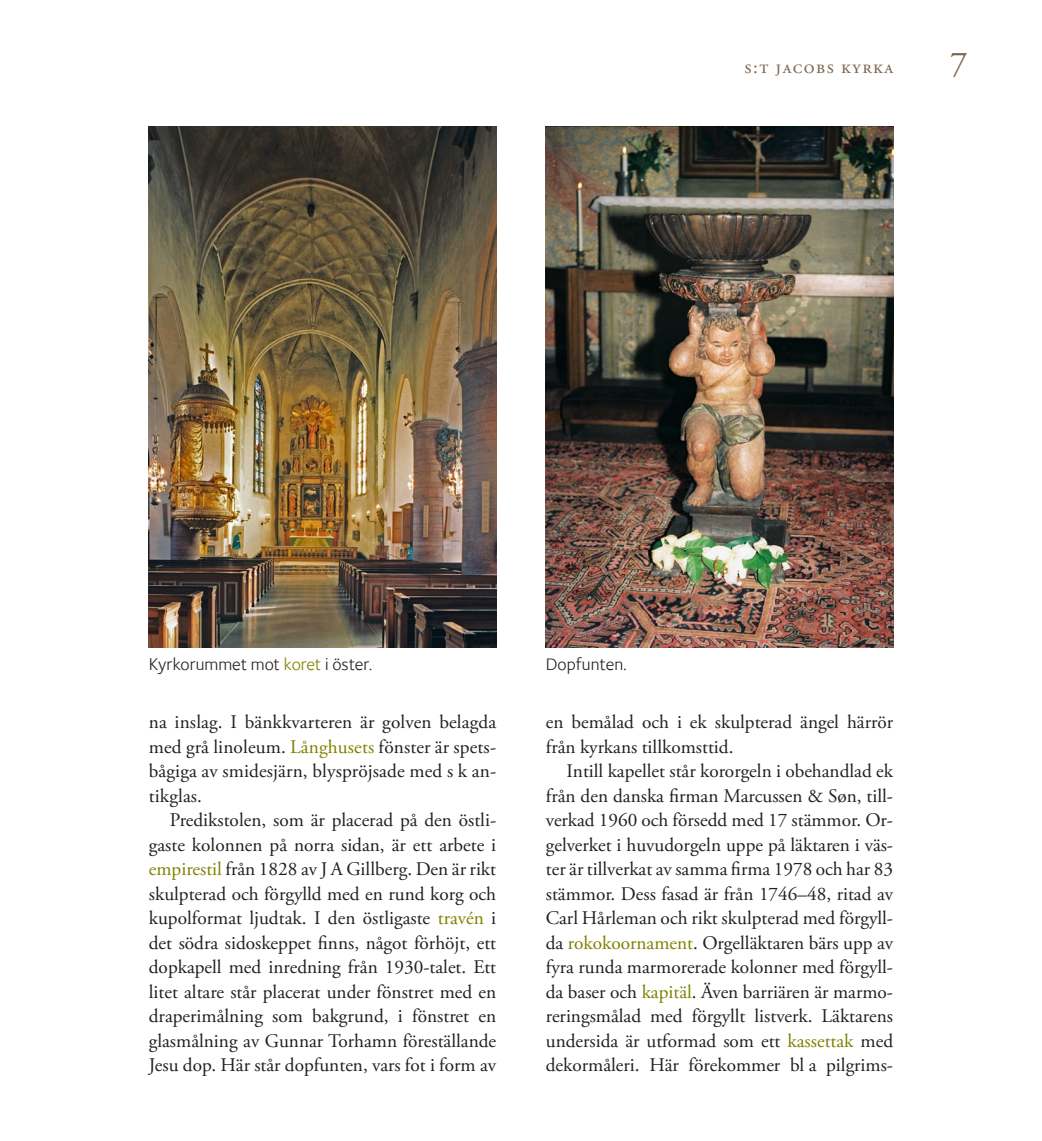
<style>
.page{position:relative;width:1042px;height:1141px;background:#fff}
.page>*{position:absolute;margin:0;border:0;box-sizing:border-box;transform-origin:0 0}
.t1{font:35px "Adobe Garamond Pro";color:#7c6954}
.Bröd_med_indrag{font:19.25px/24.5px "Adobe Garamond Pro";color:#231f20;text-align:justify}
.t2{font:19.25px "Adobe Garamond Pro";letter-spacing:.075em;color:#7c6954}
.Bildtext{font:17.5px "Foundry Sterling";color:#231f20}
.s1{color:#808000}
</style>
<div class="page">
<img style="left:149px;top:126px;width:347px;height:521px">
<img style="left:546px;top:126px;width:347px;height:521px">
<p class="t2" style="left:744px;top:56px;width:150px">s:t jacobs kyrka</p>
<h1 class="t1" style="left:950px;top:43px;width:19px">7</h1>
<p class="Bildtext" style="left:149px;top:654px;width:225px">Kyrkorummet mot <span class="s1">koret</span> i öster.</p>
<p class="Bildtext" style="left:546px;top:654px;width:83px">Dopfunten.</p>
<p class="Bröd_med_indrag" style="left:149px;top:711px;width:349px">na inslag. I bänkkvarteren är golven belagda med grå linoleum. <span class="s1">Långhusets</span> fönster är spets&shy;bågiga av smidesjärn, blyspröjsade med s k an&shy;tikglas.</p>
<p class="Bröd_med_indrag" style="left:149px;top:809px;width:349px;text-indent:21px">Predikstolen, som är placerad på den östli&shy;gaste kolonnen på norra sidan, är ett arbete i <span class="s1">empirestil</span> från 1828 av J A Gillberg. Den är rikt skulpterad och förgylld med en rund korg och kupolformat ljudtak. I den östligaste <span class="s1">travén</span> i det södra sidoskeppet finns, något förhöjt, ett dopkapell med inredning från 1930-talet. Ett litet altare står placerat under fönstret med en draperimålning som bakgrund, i fönstret en glasmålning av Gunnar Torhamn föreställande Jesu dop. Här står dopfunten, vars fot i form av</p>
<p class="Bröd_med_indrag" style="left:546px;top:711px;width:349px">en bemålad och i ek skulpterad ängel härrör från kyrkans tillkomsttid.</p>
<p class="Bröd_med_indrag" style="left:546px;top:760px;width:349px;text-indent:21px">Intill kapellet står kororgeln i obehandlad ek från den danska firman Marcussen &amp; Søn, till&shy;verkad 1960 och försedd med 17 stämmor. Or&shy;gelverket i huvudorgeln uppe på läktaren i väs&shy;ter är tillverkat av samma firma 1978 och har 83 stämmor. Dess fasad är från 1746–48, ritad av Carl Hårleman och rikt skulpterad med förgyll&shy;da <span class="s1">rokokoornament</span>. Orgelläktaren bärs upp av fyra runda marmorerade kolonner med förgyll&shy;da baser och <span class="s1">kapitäl</span>. Även barriären är marmo&shy;reringsmålad med förgyllt listverk. Läktarens undersida är utformad som ett <span class="s1">kassettak</span> med dekormåleri. Här förekommer bl a pilgrims-</p>
</div>
